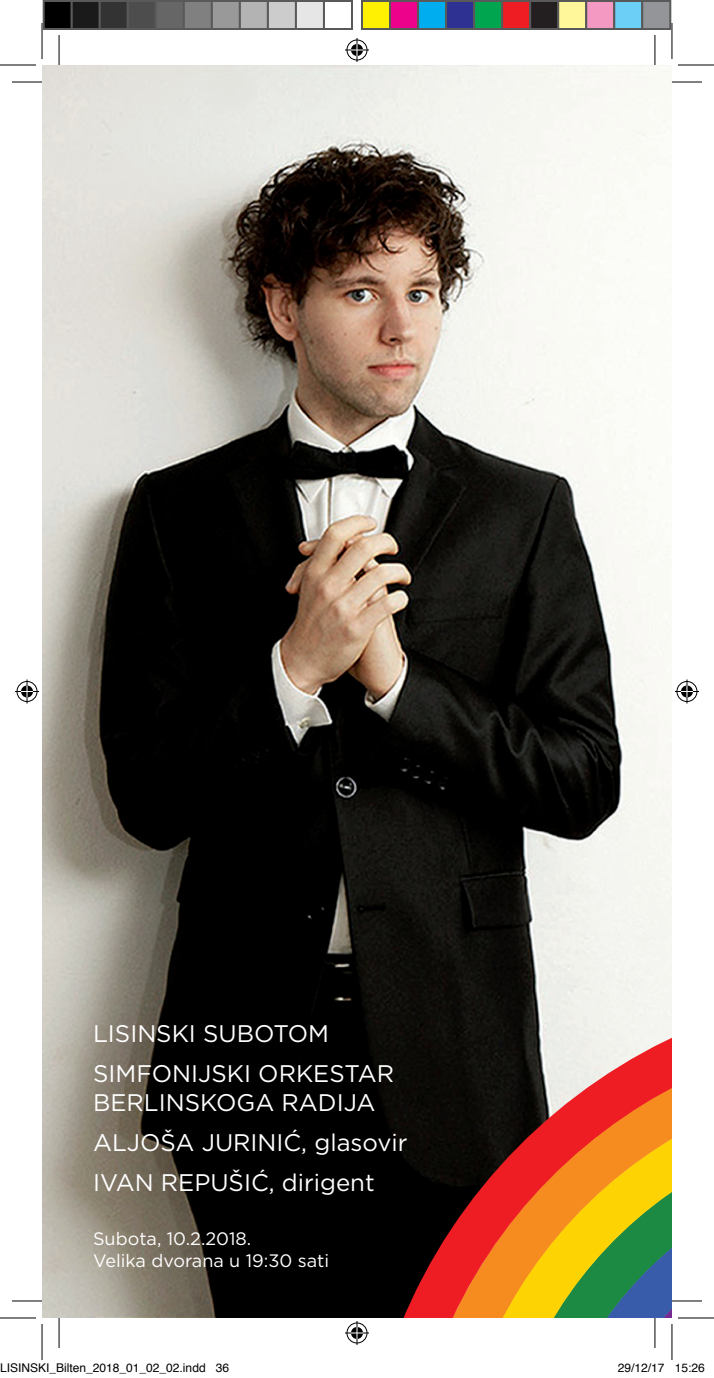
<style>
.page{position:relative;width:714px;height:1378px;background:#fff}
.page>*{position:absolute;margin:0;border:0;box-sizing:border-box;transform-origin:0 0}
.t1{font:24px/40.2px "Gotham";color:#fff}
.t2{font:18px/21.6px "Gotham";color:#fff}
.t3{font:12px "Helvetica";color:#000}
</style>
<div class="page">
<img style="left:42px;top:65px;width:629px;height:1253px">
<svg style="left:388px;top:973px;width:283px;height:345px;background:#885b36"></svg>
<hr style="left:12px;top:82px;width:30px;height:1px;background:#000">
<hr style="left:671px;top:82px;width:30px;height:1px;background:#000">
<hr style="left:12px;top:1301px;width:30px;height:1px;background:#000">
<hr style="left:671px;top:1301px;width:30px;height:1px;background:#000">
<hr style="left:59px;top:35px;width:1px;height:30px;background:#000">
<hr style="left:59px;top:1318px;width:1px;height:30px;background:#000">
<hr style="left:654px;top:35px;width:1px;height:30px;background:#000">
<hr style="left:654px;top:1318px;width:1px;height:30px;background:#000">
<hr style="left:0;top:65px;width:36px;height:1px;background:#000">
<hr style="left:677px;top:65px;width:36px;height:1px;background:#000">
<hr style="left:0;top:1318px;width:36px;height:1px;background:#000">
<hr style="left:677px;top:1318px;width:36px;height:1px;background:#000">
<hr style="left:42px;top:23px;width:1px;height:36px;background:#000">
<hr style="left:42px;top:1324px;width:1px;height:36px;background:#000">
<hr style="left:671px;top:23px;width:1px;height:36px;background:#000">
<hr style="left:671px;top:1324px;width:1px;height:36px;background:#000">
<svg style="left:345px;top:38px;width:24px;height:24px"></svg>
<svg style="left:345px;top:1321px;width:24px;height:24px"></svg>
<svg style="left:15px;top:679px;width:24px;height:24px"></svg>
<svg style="left:674px;top:679px;width:24px;height:24px"></svg>
<div style="left:44px;top:1px;width:28px;height:28px;background:#000"></div>
<div style="left:43px;top:0;width:30px;height:30px;border:2px solid #595959"></div>
<div style="left:72px;top:1px;width:28px;height:28px;background:#1a1a1a"></div>
<div style="left:71px;top:0;width:30px;height:30px;border:2px solid #595959"></div>
<div style="left:100px;top:1px;width:28px;height:28px;background:#333"></div>
<div style="left:99px;top:0;width:30px;height:30px;border:2px solid #595959"></div>
<div style="left:128px;top:1px;width:28px;height:28px;background:#4d4d4d"></div>
<div style="left:127px;top:0;width:30px;height:30px;border:2px solid #595959"></div>
<div style="left:156px;top:1px;width:28px;height:28px;background:#666"></div>
<div style="left:155px;top:0;width:30px;height:30px;border:2px solid #595959"></div>
<div style="left:184px;top:1px;width:28px;height:28px;background:#808080"></div>
<div style="left:183px;top:0;width:30px;height:30px;border:2px solid #595959"></div>
<div style="left:212px;top:1px;width:28px;height:28px;background:#999"></div>
<div style="left:211px;top:0;width:30px;height:30px;border:2px solid #595959"></div>
<div style="left:240px;top:1px;width:28px;height:28px;background:#b3b3b3"></div>
<div style="left:239px;top:0;width:30px;height:30px;border:2px solid #595959"></div>
<div style="left:268px;top:1px;width:28px;height:28px;background:#ccc"></div>
<div style="left:267px;top:0;width:30px;height:30px;border:2px solid #595959"></div>
<div style="left:296px;top:1px;width:28px;height:28px;background:#e6e6e6"></div>
<div style="left:295px;top:0;width:30px;height:30px;border:2px solid #595959"></div>
<div style="left:323px;top:0;width:30px;height:30px;border:2px solid #595959"></div>
<div style="left:362px;top:1px;width:28px;height:28px;background:#fff101"></div>
<div style="left:361px;top:0;width:30px;height:30px;border:2px solid #595959"></div>
<div style="left:390px;top:1px;width:28px;height:28px;background:#ed028c"></div>
<div style="left:389px;top:0;width:30px;height:30px;border:2px solid #595959"></div>
<div style="left:418px;top:1px;width:28px;height:28px;background:#00aeef"></div>
<div style="left:417px;top:0;width:30px;height:30px;border:2px solid #595959"></div>
<div style="left:446px;top:1px;width:28px;height:28px;background:#2e3092"></div>
<div style="left:445px;top:0;width:30px;height:30px;border:2px solid #595959"></div>
<div style="left:474px;top:1px;width:28px;height:28px;background:#00a54f"></div>
<div style="left:473px;top:0;width:30px;height:30px;border:2px solid #595959"></div>
<div style="left:502px;top:1px;width:28px;height:28px;background:#ee1d23"></div>
<div style="left:501px;top:0;width:30px;height:30px;border:2px solid #595959"></div>
<div style="left:530px;top:1px;width:28px;height:28px;background:#231f20"></div>
<div style="left:529px;top:0;width:30px;height:30px;border:2px solid #595959"></div>
<div style="left:558px;top:1px;width:28px;height:28px;background:#fff79a"></div>
<div style="left:557px;top:0;width:30px;height:30px;border:2px solid #595959"></div>
<div style="left:586px;top:1px;width:28px;height:28px;background:#f499c2"></div>
<div style="left:585px;top:0;width:30px;height:30px;border:2px solid #595959"></div>
<div style="left:614px;top:1px;width:28px;height:28px;background:#6bcff6"></div>
<div style="left:613px;top:0;width:30px;height:30px;border:2px solid #595959"></div>
<div style="left:642px;top:1px;width:28px;height:28px;background:#939598"></div>
<div style="left:641px;top:0;width:30px;height:30px;border:2px solid #595959"></div>
<p class="t1" style="left:93px;top:1012px;width:302px">LISINSKI SUBOTOM<br>SIMFONIJSKI ORKESTAR</p>
<p class="t1" style="left:93px;top:1081px;width:316px">BERLINSKOGA RADIJA<br>ALJOŠA JURINIĆ, glasovir<br>IVAN REPUŠIĆ, dirigent</p>
<p class="t2" style="left:93px;top:1228px;width:237px">Subota, 10.2.2018.<br>Velika dvorana u 19:30 sati</p>
<p class="t3" style="left:0;top:1358px;width:230px">LISINSKI_Bilten_2018_01_02_02.indd 36</p>
<p class="t3" style="left:617px;top:1358px;width:88px">29/12/17 15:26</p>
</div>
